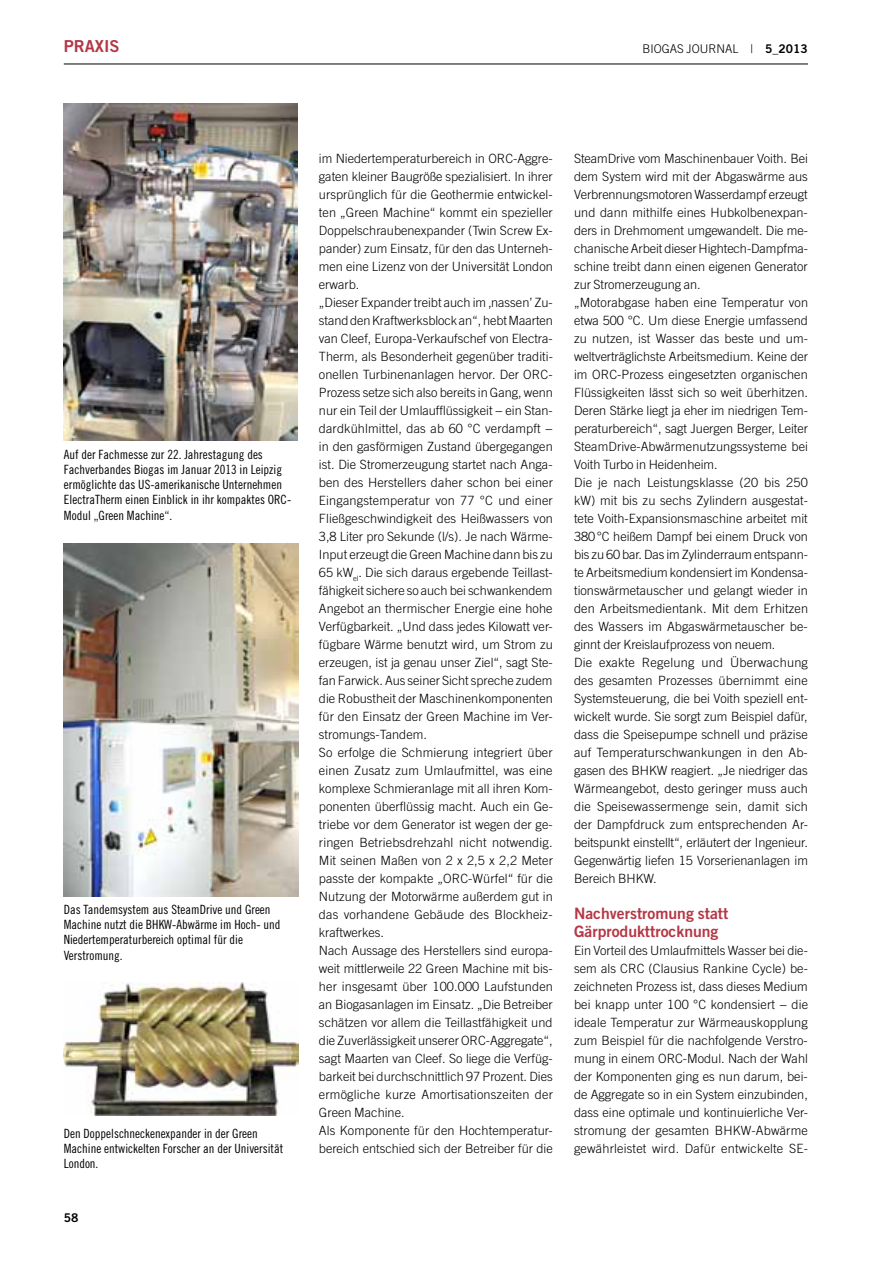
<style>
.page{position:relative;width:893px;height:1263px;background:#fff}
.page>*{position:absolute;margin:0;border:0;box-sizing:border-box;transform-origin:0 0}
.t1{font:16.5px "Trade Gothic Bold Two";color:#b53745}
.t2{font:15.75px/18px "Trade Gothic Bold Two";color:#b53745}
.t3{font:300 12.75px/18px "Trade Gothic";color:#000}
.t4{font:12.75px/15.3px "Trade Gothic Cond Eighteen";color:#000}
.t5{font:300 12px "Trade Gothic";color:#000}
.t6{font:12px "Trade Gothic Bold Two";color:#000}
.s1{font-family:"Trade Gothic Bold Two";font-weight:400}
</style>
<div class="page">
<hr style="left:64px;top:64px;width:744px;height:1px;background:#000">
<img style="left:64px;top:103px;width:234px;height:338px">
<img style="left:64px;top:983px;width:234px;height:132px">
<img style="left:64px;top:543px;width:235px;height:353px">
<p class="t1" style="left:64px;top:36px;width:57px">Praxis</p>
<p class="t5" style="left:643px;top:41px;width:167px">Biogas Journal | <span class="s1">5_2013</span></p>
<p class="t4" style="left:64px;top:446px;width:229px">Auf der Fachmesse zur 22. Jahrestagung des Fachverbandes Biogas im Januar 2013 in Leipzig ermöglichte das US-amerikanische Unternehmen ElectraTherm einen Einblick in ihr kompaktes ORC-Modul „Green Machine“.</p>
<p class="t4" style="left:64px;top:901px;width:218px">Das Tandemsystem aus SteamDrive und Green Machine nutzt die BHKW-Abwärme im Hoch- und Niedertemperaturbereich optimal für die Verstromung.</p>
<p class="t4" style="left:64px;top:1125px;width:221px">Den Doppelschneckenexpander in der Green<br>Machine entwickelten Forscher an der Universität<br>London.</p>
<p class="t6" style="left:64px;top:1211px;width:16px">58</p>
<p class="t3" style="left:319px;top:149px;width:236px">im Niedertemperaturbereich in ORC-Aggre&shy;gaten kleiner Baugröße spezialisiert. In ihrer ursprünglich für die Geothermie entwickel&shy;ten „Green Machine“ kommt ein spezieller Doppelschraubenexpander (Twin Screw Ex&shy;pander) zum Einsatz, für den das Unterneh&shy;men eine Lizenz von der Universität London erwarb.<br>„Dieser Expander treibt auch im ‚nassen’ Zu&shy;stand den Kraftwerksblock an“, hebt Maarten van Cleef, Europa-Verkaufschef von Electra-Therm, als Besonderheit gegenüber traditi&shy;onellen Turbinenanlagen hervor. Der ORC-Prozess setze sich also bereits in Gang, wenn nur ein Teil der Umlaufflüssigkeit − ein Stan&shy;dardkühlmittel, das ab 60 °C verdampft − in den gasförmigen Zustand übergegangen ist. Die Stromerzeugung startet nach Anga&shy;ben des Herstellers daher schon bei einer Eingangstemperatur von 77 °C und einer Fließgeschwindigkeit des Heißwassers von 3,8 Liter pro Sekunde (l/s). Je nach Wärme-Input erzeugt die Green Machine dann bis zu 65 kW<sub>el</sub>. Die sich daraus ergebende Teillast&shy;fähigkeit sichere so auch bei schwankendem Angebot an thermischer Energie eine hohe Verfügbarkeit. „Und dass jedes Kilowatt ver&shy;fügbare Wärme benutzt wird, um Strom zu erzeugen, ist ja genau unser Ziel“, sagt Ste&shy;fan Farwick. Aus seiner Sicht spreche zudem die Robustheit der Maschinenkomponenten für den Einsatz der Green Machine im Ver&shy;stromungs-Tandem.<br>So erfolge die Schmierung integriert über einen Zusatz zum Umlaufmittel, was eine komplexe Schmieranlage mit all ihren Kom&shy;ponenten überflüssig macht. Auch ein Ge&shy;triebe vor dem Generator ist wegen der ge&shy;ringen Betriebsdrehzahl nicht notwendig.<br>Mit seinen Maßen von 2 x 2,5 x 2,2 Meter passte der kompakte „ORC-Würfel“ für die Nutzung der Motorwärme außerdem gut in das vorhandene Gebäude des Blockheiz&shy;kraftwerkes.<br>Nach Aussage des Herstellers sind europa&shy;weit mittlerweile 22 Green Machine mit bis&shy;her insgesamt über 100.000 Laufstunden an Biogasanlagen im Einsatz. „Die Betreiber schätzen vor allem die Teillastfähigkeit und die Zuverlässigkeit unserer ORC-Aggregate“, sagt Maarten van Cleef. So liege die Verfüg&shy;barkeit bei durchschnittlich 97 Prozent. Dies ermögliche kurze Amortisationszeiten der Green Machine.<br>Als Komponente für den Hochtemperatur&shy;bereich entschied sich der Betreiber für die</p>
<p class="t3" style="left:574px;top:149px;width:236px">SteamDrive vom Maschinenbauer Voith. Bei dem System wird mit der Abgaswärme aus Verbrennungsmotoren Wasserdampf erzeugt und dann mithilfe eines Hubkolbenexpan&shy;ders in Drehmoment umgewandelt. Die me&shy;chanische Arbeit dieser Hightech-Dampfma&shy;schine treibt dann einen eigenen Generator zur Stromerzeugung an.<br>„Motorabgase haben eine Temperatur von etwa 500 °C. Um diese Energie umfassend zu nutzen, ist Wasser das beste und um&shy;weltverträglichste Arbeitsmedium. Keine der im ORC-Prozess eingesetzten organischen Flüssigkeiten lässt sich so weit überhitzen.<br>Deren Stärke liegt ja eher im niedrigen Tem&shy;peraturbereich“, sagt Juergen Berger, Leiter SteamDrive-Abwärmenutzungssysteme bei Voith Turbo in Heidenheim.<br>Die je nach Leistungsklasse (20 bis 250 kW) mit bis zu sechs Zylindern ausgestat&shy;tete Voith-Expansionsmaschine arbeitet mit 380°C heißem Dampf bei einem Druck von bis zu 60 bar. Das im Zylinderraum entspann&shy;te Arbeitsmedium kondensiert im Kondensa&shy;tionswärmetauscher und gelangt wieder in den Arbeitsmedientank. Mit dem Erhitzen des Wassers im Abgaswärmetauscher be&shy;ginnt der Kreislaufprozess von neuem.<br>Die exakte Regelung und Überwachung des gesamten Prozesses übernimmt eine Systemsteuerung, die bei Voith speziell ent&shy;wickelt wurde. Sie sorgt zum Beispiel dafür, dass die Speisepumpe schnell und präzise auf Temperaturschwankungen in den Ab&shy;gasen des BHKW reagiert. „Je niedriger das Wärmeangebot, desto geringer muss auch die Speisewassermenge sein, damit sich der Dampfdruck zum entsprechenden Ar&shy;beitspunkt einstellt“, erläutert der Ingenieur.<br>Gegenwärtig liefen 15 Vorserienanlagen im Bereich BHKW.</p>
<p class="t2" style="left:574px;top:904px;width:156px">Nachverstromung statt<br>Gärprodukttrocknung</p>
<p class="t3" style="left:574px;top:941px;width:236px;text-align:justify">Ein Vorteil des Umlaufmittels Wasser bei die&shy;sem als CRC (Clausius Rankine Cycle) be&shy;zeichneten Prozess ist, dass dieses Medium bei knapp unter 100 °C kondensiert − die ideale Temperatur zur Wärmeauskopplung zum Beispiel für die nachfolgende Verstro&shy;mung in einem ORC-Modul. Nach der Wahl der Komponenten ging es nun darum, bei&shy;de Aggregate so in ein System einzubinden, dass eine optimale und kontinuierliche Ver&shy;stromung der gesamten BHKW-Abwärme gewährleistet wird. Dafür entwickelte SE-</p>
</div>
